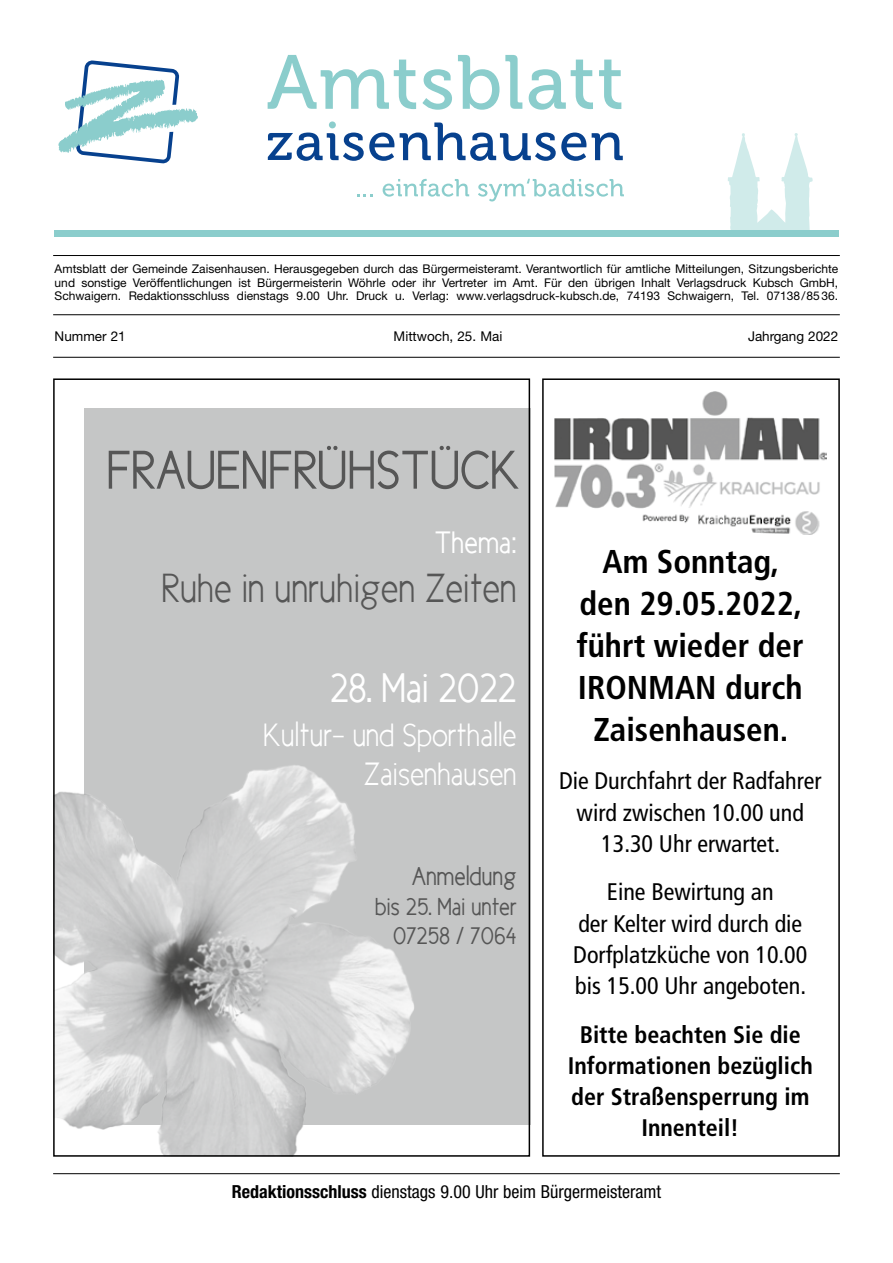
<style>
.page{position:relative;width:893px;height:1263px;background:#fff}
.page>*{position:absolute;margin:0;border:0;box-sizing:border-box;transform-origin:0 0}
.t1{font:54.9px "New Cicle Gordita";color:#565656;scale:.93 1}
.t2{font:41.85px "New Cicle Gordita";color:#fff;scale:.93 1}
.t3{font:41.25px "New Cicle Semi";color:#565656;scale:.93 1}
.t4{font:700 condensed 33px/42.2px "Frutiger LT Std";color:#000;text-align:center}
.t5{font:32.7px/39.2px "New Cicle Semi";color:#fff;text-align:right;scale:.93 1}
.t6{font:31.35px "New Cicle Gordita";color:#fff;scale:.93 1}
.t7{font:26.1px "New Cicle Gordita";color:#565656;scale:.93 1}
.t8{font:24.9px/29.8px "New Cicle Gordita";color:#565656;text-align:right;scale:.93 1}
.t9{font:condensed 24px/31.3px "Frutiger LT Std";color:#000;text-align:center}
.t10{font:700 condensed 24px/31.3px "Frutiger LT Std";color:#000;text-align:center}
.t11{font:condensed 18px "Helvetica Neue LT Std";color:#000}
.t12{font:13.5px "Helvetica Neue LT Std";color:#000}
.t13{font:12px/13.5px "Helvetica Neue LT Std";color:#000;text-align:justify}
.s1{font-weight:700}
</style>
<div class="page">
<hr style="left:53px;top:357px;width:787px;height:1px;background:#000">
<hr style="left:53px;top:314px;width:787px;height:1px;background:#000">
<hr style="left:53px;top:1173px;width:787px;height:1px;background:#000">
<hr style="left:53px;top:255px;width:787px;height:1px;background:#000">
<svg style="left:268px;top:55px;width:148px;height:54px"></svg>
<svg style="left:422px;top:69px;width:30px;height:41px"></svg>
<svg style="left:458px;top:55px;width:41px;height:55px"></svg>
<svg style="left:505px;top:55px;width:17px;height:54px"></svg>
<svg style="left:529px;top:60px;width:64px;height:50px"></svg>
<svg style="left:599px;top:60px;width:22px;height:49px"></svg>
<svg style="left:728px;top:133px;width:85px;height:97px"></svg>
<div style="left:54px;top:230px;width:785px;height:7px;background:#8bcdcc"></div>
<svg style="left:592px;top:133px;width:31px;height:27px"></svg>
<svg style="left:400px;top:122px;width:186px;height:39px"></svg>
<svg style="left:268px;top:133px;width:126px;height:28px"></svg>
<div style="left:329px;top:121px;width:7px;height:7px;background:#8bcdcc;border-radius:50%"></div>
<svg style="left:357px;top:194px;width:15px;height:2px"></svg>
<svg style="left:383px;top:179px;width:86px;height:18px"></svg>
<svg style="left:478px;top:179px;width:146px;height:22px"></svg>
<svg style="left:58px;top:60px;width:140px;height:104px"></svg>
<div style="left:84px;top:408px;width:446px;height:717px;background:#c5c6c6"></div>
<img style="left:56px;top:765px;width:358px;height:389px">
<div style="left:53px;top:378px;width:477px;height:779px;border:2px solid #000"></div>
<img style="left:554px;top:391px;width:272px;height:143px">
<div style="left:542px;top:378px;width:298px;height:779px;border:2px solid #000"></div>
<p class="t13" style="left:55px;top:262px;width:785px">Amtsblatt der Gemeinde Zaisenhausen. Herausgegeben durch das Bürgermeisteramt. Verantwortlich für amtliche Mitteilungen, Sitzungsberichte und sonstige Veröffentlichungen ist Bürgermeisterin Wöhrle oder ihr Vertreter im Amt. Für den übrigen Inhalt Verlagsdruck Kubsch GmbH, Schwaigern. Redaktionsschluss dienstags 9.00 Uhr. Druck u. Verlag: www.verlagsdruck-kubsch.de, 74193 Schwaigern, Tel. 07138/85 36.</p>
<p class="t12" style="left:55px;top:328px;width:73px">Nummer 21</p>
<p class="t12" style="left:394px;top:328px;width:110px">Mittwoch, 25. Mai</p>
<p class="t12" style="left:748px;top:328px;width:92px">Jahrgang 2022</p>
<h1 class="t1" style="left:107px;top:441px;width:446px">FRAUENFRÜHSTÜCK</h1>
<h3 class="t6" style="left:435px;top:525px;width:89px">Thema:</h3>
<h3 class="t3" style="left:162px;top:566px;width:383px">Ruhe in unruhigen Zeiten</h3>
<h2 class="t2" style="left:330px;top:666px;width:202px">28. Mai 2022</h2>
<h3 class="t5" style="left:263px;top:716px;width:274px">Kultur- und Sporthalle<br>Zaisenhausen</h3>
<h3 class="t7" style="left:412px;top:862px;width:114px">Anmeldung</h3>
<h3 class="t8" style="left:375px;top:891px;width:154px">bis 25. Mai unter<br>07258 / 7064</h3>
<h3 class="t4" style="left:577px;top:540px;width:228px">Am Sonntag, den 29.05.2022, führt wieder der<br>IRONMAN durch<br>Zaisenhausen.</h3>
<h3 class="t9" style="left:559px;top:765px;width:264px">Die Durchfahrt der Radfahrer wird zwischen 10.00 und<br>13.30 Uhr erwartet.</h3>
<h3 class="t9" style="left:573px;top:876px;width:236px">Eine Bewirtung an<br>der Kelter wird durch die<br>Dorfplatzküche von 10.00 bis 15.00 Uhr angeboten.</h3>
<h3 class="t10" style="left:568px;top:1018px;width:247px">Bitte beachten Sie die<br>Informationen bezüglich der Straßensperrung im<br>Innenteil!</h3>
<h3 class="t11" style="left:232px;top:1181px;width:431px"><span class="s1">Redaktionsschluss</span> dienstags 9.00 Uhr beim Bürgermeisteramt</h3>
</div>
